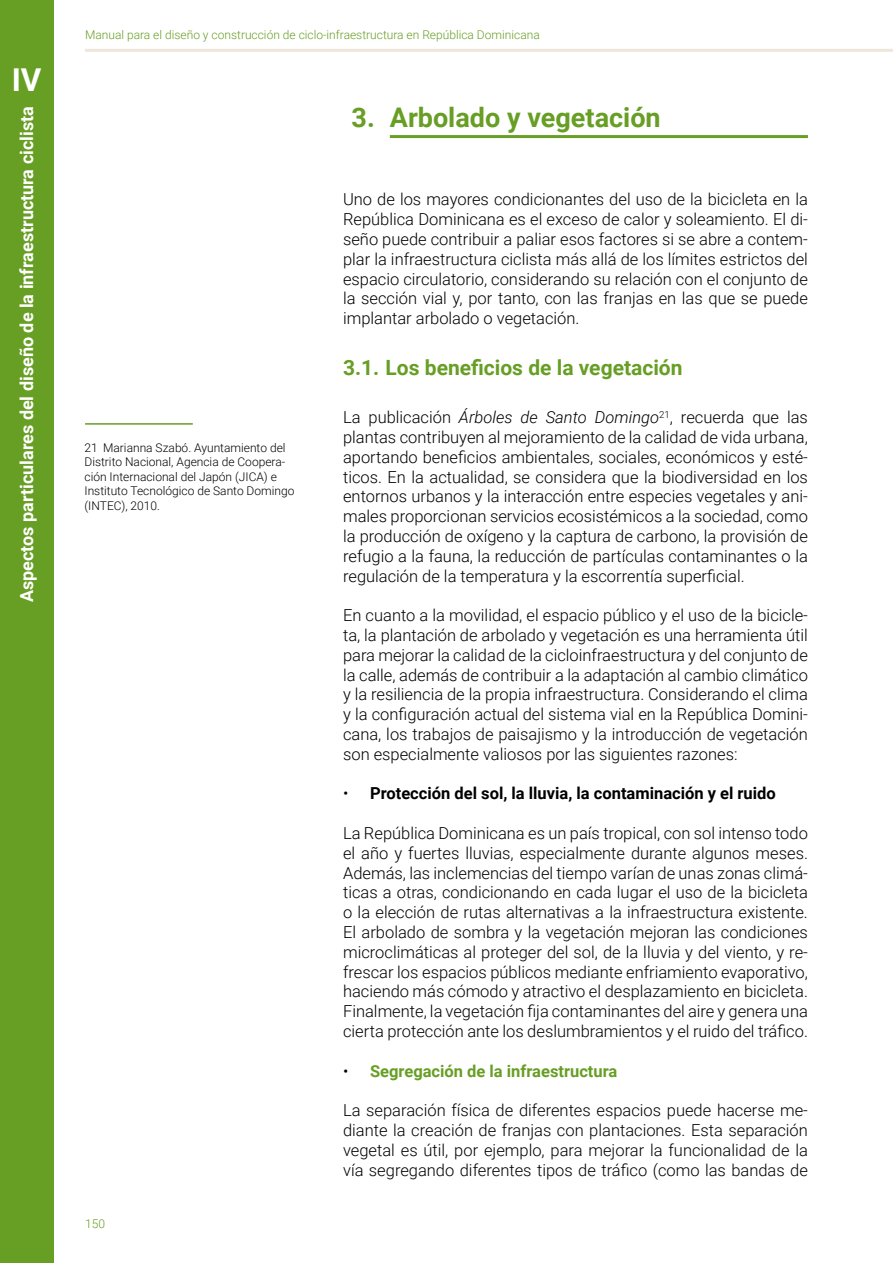
<style>
.page{position:relative;width:893px;height:1263px;background:#fff}
.page>*{position:absolute;margin:0;border:0;box-sizing:border-box;transform-origin:0 0}
.t1{font:700 31.5px "Roboto";color:#fff}
.t2{font:700 27px "Roboto";color:#679e24}
.t3{font:700 21px "Roboto";color:#679e24}
.t4{font:700 18px "Roboto";color:#fff}
.t5{font:300 16.5px/19.8px "Roboto";color:#000;text-align:justify}
.t6{font:700 16.5px "Roboto";color:#000}
.t7{font:700 16.5px "Roboto";color:#679e24}
.t8{font:300 12px/14.4px "Roboto";color:#000}
.t9{font:300 12px "Roboto";color:#679e24}
.s1{font-style:italic}
.s2{font-weight:300}
.s3{font-weight:300;color:#000}
</style>
<div class="page">
<hr style="left:85px;top:49px;width:808px;height:3px;background:#ede6da">
<div style="left:0;top:0;width:53px;height:1262px;background:#679e24"></div>
<hr style="left:390px;top:135px;width:418px;height:3px;background:#679e24">
<hr style="left:85px;top:423px;width:108px;height:2px;background:#679e24">
<h1 class="t1" style="left:12px;top:58px;width:31px">IV</h1>
<p class="t4" style="left:14px;top:602px;width:497px;rotate:-90deg">Aspectos particulares del diseño de la infraestructura ciclista</p>
<p class="t9" style="left:85px;top:26px;width:456px">Manual para el diseño y construcción de ciclo-infraestructura en República Dominicana</p>
<p class="t8" style="left:84px;top:440px;width:212px">21 Marianna Szabó. Ayuntamiento del Distrito Nacional, Agencia de Coopera&shy;ción Internacional del Japón (JICA) e Instituto Tecnológico de Santo Domingo (INTEC), 2010.</p>
<p class="t9" style="left:85px;top:1215px;width:21px">150</p>
<h2 class="t2" style="left:352px;top:98px;width:311px">3. Arbolado y vegetación</h2>
<p class="t5" style="left:343px;top:189px;width:466px">Uno de los mayores condicionantes del uso de la bicicleta en la República Dominicana es el exceso de calor y soleamiento. El di&shy;seño puede contribuir a paliar esos factores si se abre a contem&shy;plar la infraestructura ciclista más allá de los límites estrictos del espacio circulatorio, considerando su relación con el conjunto de la sección vial y, por tanto, con las franjas en las que se puede implantar arbolado o vegetación.</p>
<p class="t3" style="left:343px;top:353px;width:341px">3.1. Los beneficios de la vegetación</p>
<p class="t5" style="left:343px;top:407px;width:466px">La publicación <span class="s1">Árboles de Santo Domingo</span><sup>21</sup>, recuerda que las plantas contribuyen al mejoramiento de la calidad de vida urbana, aportando beneficios ambientales, sociales, económicos y esté&shy;ticos. En la actualidad, se considera que la biodiversidad en los entornos urbanos y la interacción entre especies vegetales y ani&shy;males proporcionan servicios ecosistémicos a la sociedad, como la producción de oxígeno y la captura de carbono, la provisión de refugio a la fauna, la reducción de partículas contaminantes o la regulación de la temperatura y la escorrentía superficial.</p>
<p class="t5" style="left:343px;top:605px;width:466px">En cuanto a la movilidad, el espacio público y el uso de la bicicle&shy;ta, la plantación de arbolado y vegetación es una herramienta útil para mejorar la calidad de la cicloinfraestructura y del conjunto de la calle, además de contribuir a la adaptación al cambio climático y la resiliencia de la propia infraestructura. Considerando el clima y la configuración actual del sistema vial en la República Domini&shy;cana, los trabajos de paisajismo y la introducción de vegetación son especialmente valiosos por las siguientes razones:</p>
<p class="t6" style="left:343px;top:782px;width:434px"><span class="s2">•</span> Protección del sol, la lluvia, la contaminación y el ruido</p>
<p class="t5" style="left:343px;top:823px;width:466px">La República Dominicana es un país tropical, con sol intenso todo el año y fuertes lluvias, especialmente durante algunos meses.<br>Además, las inclemencias del tiempo varían de unas zonas climá&shy;ticas a otras, condicionando en cada lugar el uso de la bicicleta o la elección de rutas alternativas a la infraestructura existente.<br>El arbolado de sombra y la vegetación mejoran las condiciones microclimáticas al proteger del sol, de la lluvia y del viento, y re&shy;frescar los espacios públicos mediante enfriamiento evaporativo, haciendo más cómodo y atractivo el desplazamiento en bicicleta.<br>Finalmente, la vegetación fija contaminantes del aire y genera una cierta protección ante los deslumbramientos y el ruido del tráfico.</p>
<p class="t7" style="left:343px;top:1059px;width:276px"><span class="s3">•</span> Segregación de la infraestructura</p>
<p class="t5" style="left:343px;top:1100px;width:466px">La separación física de diferentes espacios puede hacerse me&shy;diante la creación de franjas con plantaciones. Esta separación vegetal es útil, por ejemplo, para mejorar la funcionalidad de la vía segregando diferentes tipos de tráfico (como las bandas de</p>
</div>
